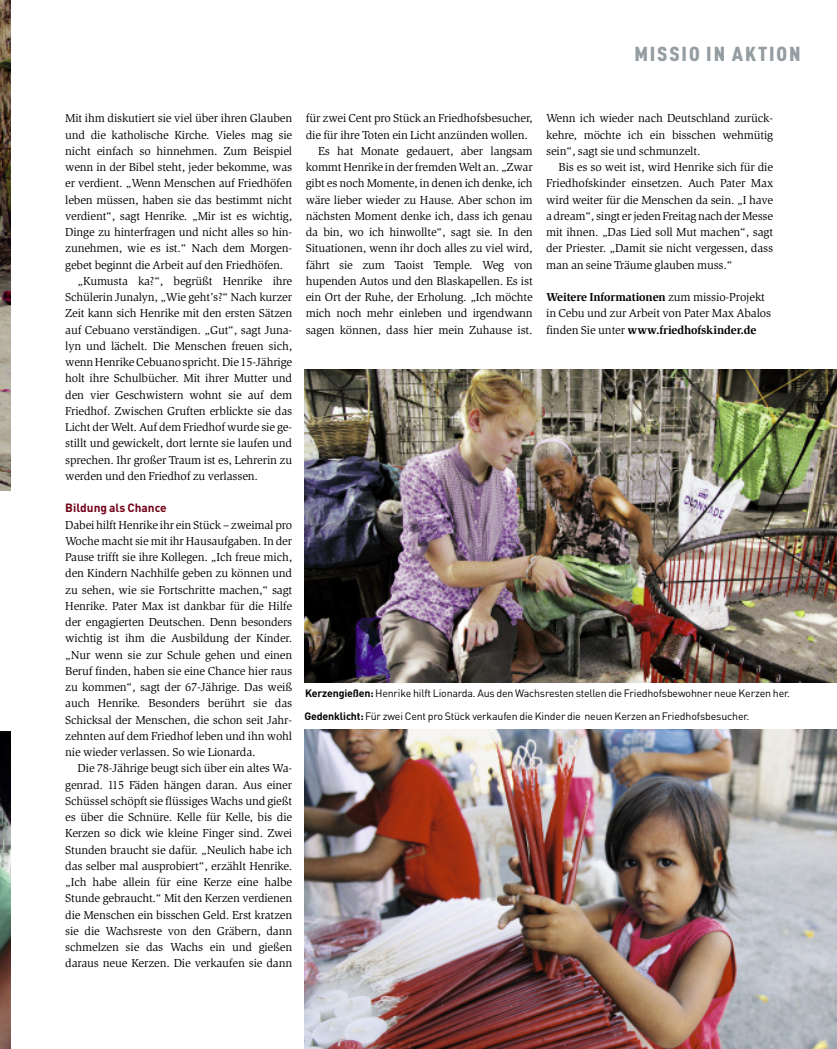
<style>
.page{position:relative;width:837px;height:1049px;background:#fff}
.page>*{position:absolute;margin:0;border:0;box-sizing:border-box;transform-origin:0 0}
.t1{font:900 20px "DIN Cond";letter-spacing:.085em;color:#949da1;scale:1.1 1}
.t2{font:11.88px/16.2px "Slimbach Std";letter-spacing:-.015em;color:#000;text-align:justify}
.t3{font:700 11.88px "DIN Pro";color:#720016}
.t4{font:10.62px/23.1px "DIN Pro";letter-spacing:-.015em;color:#000}
.s1{font-weight:700}
</style>
<div class="page">
<img style="left:0;top:0;width:11px;height:490px">
<img style="left:304px;top:730px;width:532px;height:319px">
<img style="left:304px;top:369px;width:532px;height:313px">
<img style="left:0;top:732px;width:11px;height:317px">
<h1 class="t1" style="left:634px;top:42px;width:153px">MISSIO IN AKTION</h1>
<p class="t2" style="left:65px;top:111px;width:228px">Mit ihm diskutiert sie viel über ihren Glauben</p>
<p class="t2" style="left:65px;top:127px;width:228px">und die katholische Kirche. Vieles mag sie</p>
<p class="t2" style="left:65px;top:144px;width:228px">nicht einfach so hinnehmen. Zum Beispiel</p>
<p class="t2" style="left:65px;top:160px;width:228px">wenn in der Bibel steht, jeder bekomme, was</p>
<p class="t2" style="left:65px;top:176px;width:228px">er verdient. „Wenn Menschen auf Friedhöfen</p>
<p class="t2" style="left:65px;top:192px;width:228px">leben müssen, haben sie das bestimmt nicht</p>
<p class="t2" style="left:65px;top:209px;width:228px">verdient“, sagt Henrike. „Mir ist es wichtig,</p>
<p class="t2" style="left:65px;top:225px;width:228px">Dinge zu hinterfragen und nicht alles so hin-</p>
<p class="t2" style="left:65px;top:241px;width:228px">zunehmen, wie es ist.“ Nach dem Morgen-</p>
<p class="t2" style="left:65px;top:257px;width:219px">gebet beginnt die Arbeit auf den Friedhöfen.</p>
<p class="t2" style="left:78px;top:274px;width:216px">„Kumusta ka?“, begrüßt Henrike ihre</p>
<p class="t2" style="left:65px;top:290px;width:228px">Schülerin Junalyn, „Wie geht’s?“ Nach kurzer</p>
<p class="t2" style="left:65px;top:306px;width:228px">Zeit kann sich Henrike mit den ersten Sätzen</p>
<p class="t2" style="left:65px;top:322px;width:228px">auf Cebuano verständigen. „Gut“, sagt Juna-</p>
<p class="t2" style="left:65px;top:339px;width:228px">lyn und lächelt. Die Menschen freuen sich,</p>
<p class="t2" style="left:65px;top:355px;width:228px">wennHenrikeCebuanospricht.Die 15-Jährige</p>
<p class="t2" style="left:65px;top:371px;width:228px">holt ihre Schulbücher. Mit ihrer Mutter und</p>
<p class="t2" style="left:65px;top:387px;width:228px">den vier Geschwistern wohnt sie auf dem</p>
<p class="t2" style="left:65px;top:404px;width:228px">Friedhof. Zwischen Gruften erblickte sie das</p>
<p class="t2" style="left:65px;top:420px;width:228px">Licht der Welt. Auf dem Friedhof wurde sie ge-</p>
<p class="t2" style="left:65px;top:436px;width:228px">stillt und gewickelt, dort lernte sie laufen und</p>
<p class="t2" style="left:65px;top:452px;width:228px">sprechen. Ihr großer Traum ist es, Lehrerin zu</p>
<p class="t2" style="left:65px;top:469px;width:194px">werden und den Friedhof zu verlassen.</p>
<p class="t3" style="left:65px;top:501px;width:103px">Bildung als Chance</p>
<p class="t2" style="left:65px;top:517px;width:228px">Dabei hilft Henrike ihr ein Stück – zweimal pro Woche macht sie mit ihr Hausaufgaben. In der Pause trifft sie ihre Kollegen. „Ich freue mich, den Kindern Nachhilfe geben zu können und zu sehen, wie sie Fortschritte machen,“ sagt Henrike. Pater Max ist dankbar für die Hilfe der engagierten Deutschen. Denn besonders wichtig ist ihm die Ausbildung der Kinder. „Nur wenn sie zur Schule gehen und einen Beruf finden, haben sie eine Chance hier raus zu kommen“, sagt der 67-Jährige. Das weiß auch Henrike. Besonders berührt sie das Schicksal der Menschen, die schon seit Jahr&shy;zehnten auf dem Friedhof leben und ihn wohl nie wieder verlassen. So wie Lionarda.</p>
<p class="t2" style="left:65px;top:761px;width:228px;text-indent:12px">Die 78-Jährige beugt sich über ein altes Wa&shy;genrad. 115 Fäden hängen daran. Aus einer Schüssel schöpft sie flüssiges Wachs und gießt es über die Schnüre. Kelle für Kelle, bis die Kerzen so dick wie kleine Finger sind. Zwei Stunden braucht sie dafür. „Neulich habe ich das selber mal ausprobiert“, erzählt Henrike. „Ich habe allein für eine Kerze eine halbe Stunde gebraucht.“ Mit den Kerzen verdienen die Menschen ein bisschen Geld. Erst kratzen sie die Wachsreste von den Gräbern, dann schmelzen sie das Wachs ein und gießen daraus neue Kerzen. Die verkaufen sie dann</p>
<p class="t2" style="left:305px;top:111px;width:228px">für zwei Cent pro Stück an Friedhofsbesucher,</p>
<p class="t2" style="left:305px;top:127px;width:223px">die für ihre Toten ein Licht anzünden wollen.</p>
<p class="t2" style="left:318px;top:144px;width:216px">Es hat Monate gedauert, aber langsam</p>
<p class="t2" style="left:305px;top:160px;width:228px">kommt Henrike in der fremden Welt an. „Zwar</p>
<p class="t2" style="left:305px;top:176px;width:228px">gibt es noch Momente, in denen ich denke, ich</p>
<p class="t2" style="left:305px;top:192px;width:228px">wäre lieber wieder zu Hause. Aber schon im</p>
<p class="t2" style="left:305px;top:209px;width:228px">nächsten Moment denke ich, dass ich genau</p>
<p class="t2" style="left:305px;top:225px;width:228px">da bin, wo ich hinwollte“, sagt sie. In den</p>
<p class="t2" style="left:305px;top:241px;width:228px">Situationen, wenn ihr doch alles zu viel wird,</p>
<p class="t2" style="left:305px;top:257px;width:228px">fährt sie zum Taoist Temple. Weg von</p>
<p class="t2" style="left:305px;top:274px;width:228px">hupenden Autos und den Blaskapellen. Es ist</p>
<p class="t2" style="left:305px;top:290px;width:228px">ein Ort der Ruhe, der Erholung. „Ich möchte</p>
<p class="t2" style="left:305px;top:306px;width:228px">mich noch mehr einleben und irgendwann</p>
<p class="t2" style="left:305px;top:322px;width:228px">sagen können, dass hier mein Zuhause ist.</p>
<p class="t2" style="left:546px;top:111px;width:228px">Wenn ich wieder nach Deutschland zurück&shy;kehre, möchte ich ein bisschen wehmütig sein“, sagt sie und schmunzelt.</p>
<p class="t2" style="left:546px;top:160px;width:228px;text-indent:12px">Bis es so weit ist, wird Henrike sich für die Friedhofskinder einsetzen. Auch Pater Max wird weiter für die Menschen da sein. „I have adream“, singt erjedenFreitagnachderMesse mit ihnen. „Das Lied soll Mut machen“, sagt der Priester. „Damit sie nicht vergessen, dass man an seine Träume glauben muss.“</p>
<p class="t2" style="left:546px;top:290px;width:226px;text-align:left"><span class="s1">Weitere Informationen</span> zum missio-Projekt in Cebu und zur Arbeit von Pater Max Abalos finden Sie unter <span class="s1">www.friedhofskinder.de</span></p>
<p class="t4" style="left:304px;top:682px;width:487px"><span class="s1">Kerzengießen:</span> Henrike hilft Lionarda. Aus den Wachsresten stellen die Friedhofsbewohner neue Kerzen her.<br><span class="s1">Gedenklicht:</span> Für zwei Cent pro Stück verkaufen die Kinder die neuen Kerzen an Friedhofsbesucher.</p>
</div>
